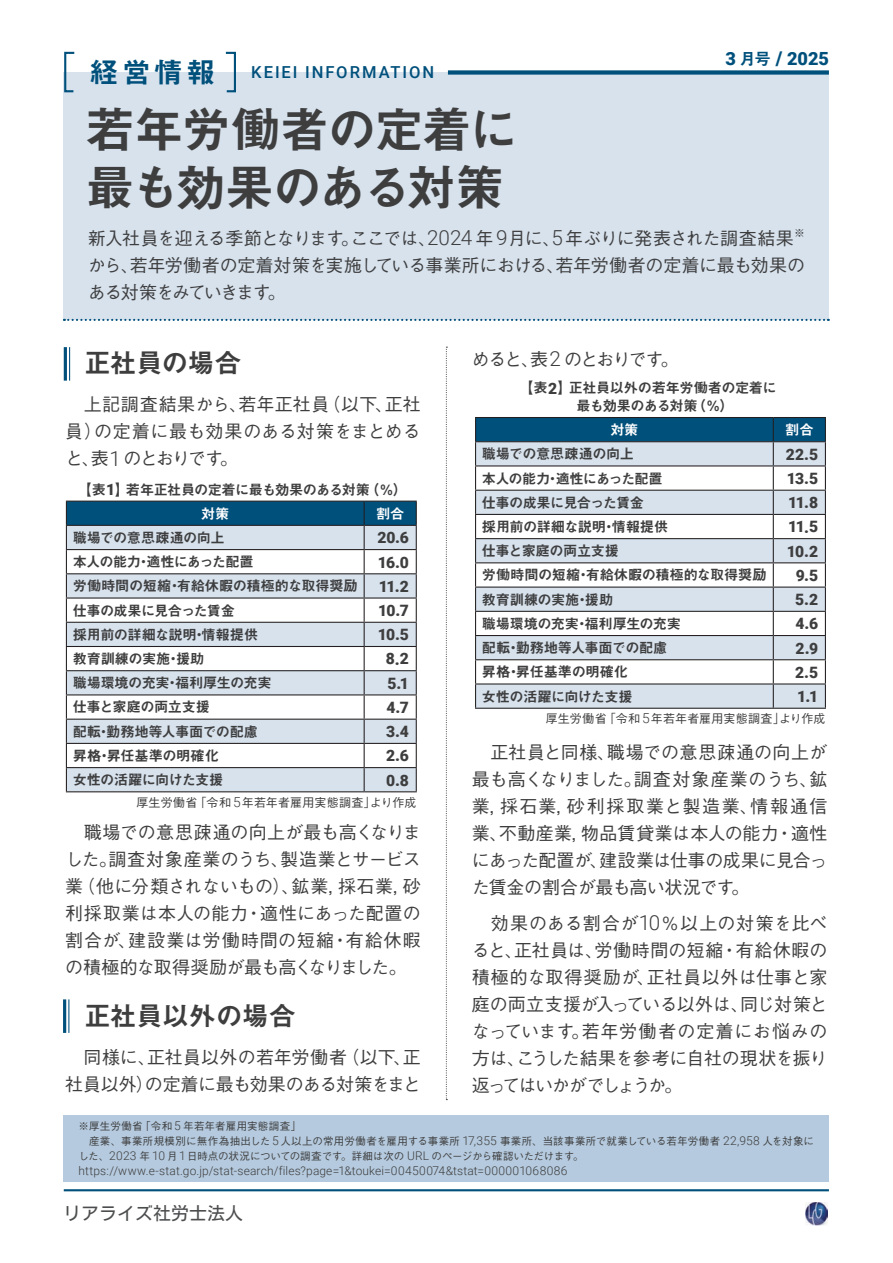
<style>
.page{position:relative;width:893px;height:1263px;background:#fff}
.page>*{position:absolute;margin:0;border:0;box-sizing:border-box;transform-origin:0 0}
.t1{font:49.5px/58.5px "Midashi Go Pr 6 N MB31 90 msp RKSJ H";letter-spacing:-.045em;color:#3e3e3f}
.t2{font:27px "Midashi Go Pr 6 N MB31 90 msp RKSJ H";letter-spacing:-.03em;color:#3e3e3f}
.t3{font:900 18.15px "Roboto";color:#00507c}
.t4{font:18px/27px "Gothic BBB Pr 6 N Medium 90 msp RKSJ H";letter-spacing:-.015em;color:#3e3e3f;text-align:justify}
.t5{font:18px "Gothic BBB Pr 6 N Medium 90 msp RKSJ H";letter-spacing:-.095em;color:#3e3e3f}
.t6{font:18px "Motoya L Cedar W3 90 ms RKSJ H";color:#4c4d4e}
.t7{font:500 16.5px "Roboto";letter-spacing:.115em;color:#00507c}
.t8{font:900 15.6px "Roboto";letter-spacing:-.045em;color:#3e3e3f}
.t9{font:14.25px/18px "Midashi Go Pr 6 N MB31 90 msp RKSJ H";letter-spacing:-.03em;color:#3e3e3f}
.t10{font:14.25px "Midashi Go Pr 6 N MB31 90 msp RKSJ H";letter-spacing:-.05em;color:#3e3e3f}
.t11{font:14.25px "Midashi Go Pr 6 N MB31 90 msp RKSJ H";letter-spacing:-.055em;color:#3e3e3f}
.t12{font:14.25px "Midashi Go Pr 6 N MB31 90 msp RKSJ H";letter-spacing:-.015em;color:#fff}
.t13{font:300 12px "Roboto";letter-spacing:.01em;color:#3e3e3f}
.t14{font:12px "Gothic BBB Pr 6 N Medium 90 msp RKSJ H";letter-spacing:.015em;color:#3e3e3f}
.t15{font:10.5px/14.9px "Gothic BBB Pr 6 N Medium 90 msp RKSJ H";letter-spacing:.005em;color:#3e3e3f}
.s1{font-family:"Midashi Go Pr 6 N MB31 90 msp RKSJ H";font-weight:400;font-size:28.8px}
.s2{font-family:"Midashi Go Pr 6 N MB31 90 msp RKSJ H";font-weight:400;font-size:16.5px}
.s3{font-size:18.9px}
.s4{font-family:"Roboto";font-weight:300;font-size:20.7px}
.s5{font-family:"Roboto";font-weight:900;font-size:15.6px}
.s6{font-size:16.35px}
.s7{font-family:"Roboto";font-weight:300;font-size:13.8px}
.s8{font-family:"Roboto";font-weight:300;font-size:12px}
</style>
<div class="page">
<img style="left:805px;top:1202px;width:22px;height:23px">
<div style="left:64px;top:73px;width:765px;height:247px;background:#d7e2ed"></div>
<svg style="left:64px;top:319px;width:765px;height:2px"></svg>
<div style="left:448px;top:70px;width:381px;height:5px;background:#00507c"></div>
<svg style="left:63px;top:51px;width:13px;height:42px"></svg>
<svg style="left:224px;top:51px;width:13px;height:42px"></svg>
<hr style="left:64px;top:1189px;width:765px;height:2px;background:#00507c">
<svg style="left:446px;top:347px;width:1px;height:753px"></svg>
<hr style="left:69px;top:347px;width:1px;height:34px;background:#00507c">
<hr style="left:64px;top:347px;width:3px;height:34px;background:#00507c">
<div style="left:64px;top:1115px;width:765px;height:67px;background:#b5cade"></div>
<hr style="left:68px;top:999px;width:1px;height:34px;background:#00507c">
<hr style="left:63px;top:999px;width:3px;height:34px;background:#00507c">
<svg style="left:66px;top:501px;width:351px;height:290px"></svg>
<hr style="left:66px;top:791px;width:298px;height:1px;background:#231f20">
<hr style="left:364px;top:791px;width:53px;height:1px;background:#231f20">
<hr style="left:475px;top:417px;width:298px;height:1px;background:#231f20">
<hr style="left:773px;top:417px;width:53px;height:1px;background:#231f20">
<svg style="left:475px;top:418px;width:351px;height:290px"></svg>
<hr style="left:475px;top:708px;width:351px;height:1px;background:#231f20">
<p class="t7" style="left:90px;top:63px;width:346px"><span class="s1">経営情報　</span>KEIEI INFORMATION</p>
<p class="t3" style="left:725px;top:49px;width:105px">3 <span class="s2">月号</span> <span class="s3">/</span> 2025</p>
<h1 class="t1" style="left:86px;top:107px;width:435px">若年労働者の定着に最も効果のある対策</h1>
<p class="t4" style="left:88px;top:227px;width:719px">新入社員を迎える季節となります。ここでは、<span class="s4">2024</span> 年 <span class="s4">9</span>月に、<span class="s4">5</span> 年ぶりに発表された調査結果<sup>※</sup>から、若年労働者の定着対策を実施している事業所における、若年労働者の定着に最も効果のある対策をみていきます。</p>
<h2 class="t2" style="left:84px;top:353px;width:159px">正社員の場合</h2>
<p class="t4" style="left:65px;top:393px;width:357px">　上記調査結果から、若年正社員（以下、正社員）の定着に最も効果のある対策をまとめると、表<span class="s4">1</span> のとおりです。</p>
<p class="t9" style="left:78px;top:483px;width:331px">【表<span class="s5">1</span>】若年正社員の定着に最も効果のある対策（％）</p>
<p class="t12" style="left:201px;top:508px;width:30px">対策</p>
<p class="t12" style="left:376px;top:508px;width:30px">割合</p>
<p class="t9" style="left:73px;top:530px;width:154px">職場での意思疎通の向上</p>
<p class="t8" style="left:377px;top:529px;width:33px">20<span class="s6">.</span>6</p>
<p class="t10" style="left:73px;top:556px;width:182px">本人の能力・適性にあった配置</p>
<p class="t8" style="left:378px;top:553px;width:33px">16<span class="s6">.</span>0</p>
<p class="t9" style="left:73px;top:579px;width:286px">労働時間の短縮・有給休暇の積極的な取得奨励</p>
<p class="t8" style="left:379px;top:577px;width:32px">11<span class="s6">.</span>2</p>
<p class="t11" style="left:73px;top:605px;width:164px">仕事の成果に見合った賃金</p>
<p class="t8" style="left:378px;top:602px;width:32px">10<span class="s6">.</span>7</p>
<p class="t9" style="left:73px;top:627px;width:187px">採用前の詳細な説明・情報提供</p>
<p class="t8" style="left:378px;top:626px;width:33px">10<span class="s6">.</span>5</p>
<p class="t9" style="left:73px;top:652px;width:133px">教育訓練の実施・援助</p>
<p class="t8" style="left:386px;top:650px;width:25px">8<span class="s6">.</span>2</p>
<p class="t9" style="left:73px;top:676px;width:200px">職場環境の充実・福利厚生の充実</p>
<p class="t8" style="left:387px;top:674px;width:23px">5<span class="s6">.</span>1</p>
<p class="t9" style="left:73px;top:700px;width:139px">仕事と家庭の両立支援</p>
<p class="t8" style="left:386px;top:698px;width:24px">4<span class="s6">.</span>7</p>
<p class="t9" style="left:73px;top:724px;width:187px">配転・勤務地等人事面での配慮</p>
<p class="t8" style="left:386px;top:723px;width:24px">3<span class="s6">.</span>4</p>
<p class="t9" style="left:73px;top:748px;width:148px">昇格・昇任基準の明確化</p>
<p class="t8" style="left:386px;top:747px;width:25px">2<span class="s6">.</span>6</p>
<p class="t9" style="left:73px;top:773px;width:152px">女性の活躍に向けた支援</p>
<p class="t8" style="left:386px;top:771px;width:24px">0<span class="s6">.</span>8</p>
<p class="t14" style="left:137px;top:798px;width:281px">厚生労働省「令和<span class="s7">5</span>年若年者雇用実態調査」より作成</p>
<p class="t4" style="left:65px;top:822px;width:357px">　職場での意思疎通の向上が最も高くなりました。調査対象産業のうち、製造業とサービス業（他に分類されないもの）、鉱業，採石業，砂利採取業は本人の能力・適性にあった配置の割合が、建設業は労働時間の短縮・有給休暇の積極的な取得奨励が最も高くなりました。</p>
<h2 class="t2" style="left:84px;top:1006px;width:213px">正社員以外の場合</h2>
<p class="t4" style="left:65px;top:1046px;width:357px">　同様に、正社員以外の若年労働者（以下、正社員以外）の定着に最も効果のある対策をまと</p>
<p class="t5" style="left:472px;top:352px;width:208px">めると、表<span class="s4">2</span> のとおりです。</p>
<p class="t9" style="left:576px;top:381px;width:202px;text-indent:-57px">【表<span class="s5">2</span>】正社員以外の若年労働者の定着に最も効果のある対策（％）</p>
<p class="t12" style="left:610px;top:424px;width:30px">対策</p>
<p class="t12" style="left:785px;top:424px;width:30px">割合</p>
<p class="t9" style="left:482px;top:447px;width:154px">職場での意思疎通の向上</p>
<p class="t8" style="left:786px;top:445px;width:34px">22<span class="s6">.</span>5</p>
<p class="t10" style="left:482px;top:473px;width:182px">本人の能力・適性にあった配置</p>
<p class="t8" style="left:787px;top:469px;width:33px">13<span class="s6">.</span>5</p>
<p class="t11" style="left:482px;top:497px;width:164px">仕事の成果に見合った賃金</p>
<p class="t8" style="left:788px;top:494px;width:32px">11<span class="s6">.</span>8</p>
<p class="t9" style="left:482px;top:520px;width:188px">採用前の詳細な説明・情報提供</p>
<p class="t8" style="left:788px;top:518px;width:32px">11<span class="s6">.</span>5</p>
<p class="t9" style="left:482px;top:544px;width:139px">仕事と家庭の両立支援</p>
<p class="t8" style="left:787px;top:542px;width:33px">10<span class="s6">.</span>2</p>
<p class="t9" style="left:482px;top:568px;width:286px">労働時間の短縮・有給休暇の積極的な取得奨励</p>
<p class="t8" style="left:796px;top:566px;width:24px">9<span class="s6">.</span>5</p>
<p class="t9" style="left:482px;top:592px;width:133px">教育訓練の実施・援助</p>
<p class="t8" style="left:795px;top:591px;width:25px">5<span class="s6">.</span>2</p>
<p class="t9" style="left:482px;top:616px;width:201px">職場環境の充実・福利厚生の充実</p>
<p class="t8" style="left:795px;top:615px;width:24px">4<span class="s6">.</span>6</p>
<p class="t9" style="left:482px;top:641px;width:187px">配転・勤務地等人事面での配慮</p>
<p class="t8" style="left:795px;top:639px;width:24px">2<span class="s6">.</span>9</p>
<p class="t9" style="left:482px;top:665px;width:148px">昇格・昇任基準の明確化</p>
<p class="t8" style="left:795px;top:663px;width:25px">2<span class="s6">.</span>5</p>
<p class="t9" style="left:482px;top:689px;width:152px">女性の活躍に向けた支援</p>
<p class="t8" style="left:797px;top:687px;width:23px">1<span class="s6">.</span>1</p>
<p class="t14" style="left:546px;top:714px;width:281px">厚生労働省「令和<span class="s7">5</span>年若年者雇用実態調査」より作成</p>
<p class="t4" style="left:472px;top:742px;width:357px">　正社員と同様、職場での意思疎通の向上が最も高くなりました。調査対象産業のうち、鉱業，採石業，砂利採取業と製造業、情報通信業、不動産業，物品賃貸業は本人の能力・適性にあった配置が、建設業は仕事の成果に見合った賃金の割合が最も高い状況です。</p>
<p class="t4" style="left:472px;top:912px;width:357px">　効果のある割合が<span class="s4">10</span>％以上の対策を比べると、正社員は、労働時間の短縮・有給休暇の積極的な取得奨励が、正社員以外は仕事と家庭の両立支援が入っている以外は、同じ対策となっています。若年労働者の定着にお悩みの方は、こうした結果を参考に自社の現状を振り返ってはいかがでしょうか。</p>
<p class="t15" style="left:79px;top:1120px;width:737px">※厚生労働省「令和 <span class="s8">5</span> 年若年者雇用実態調査」<br>　産業、事業所規模別に無作為抽出した <span class="s8">5</span>人以上の常用労働者を雇用する事業所 <span class="s8">17,355</span> 事業所、当該事業所で就業している若年労働者 <span class="s8">22,958</span> 人を対象にした、<span class="s8">2023</span> 年 <span class="s8">10</span> 月<span class="s8">1</span>日時点の状況についての調査です。詳細は次の <span class="s8">URL</span> のページから確認いただけます。</p>
<p class="t13" style="left:79px;top:1163px;width:490px">https://www.e-stat.go.jp/stat-search/files?page=1&amp;toukei=00450074&amp;tstat=000001068086</p>
<p class="t6" style="left:63px;top:1204px;width:181px">リアライズ社労士法人</p>
</div>
